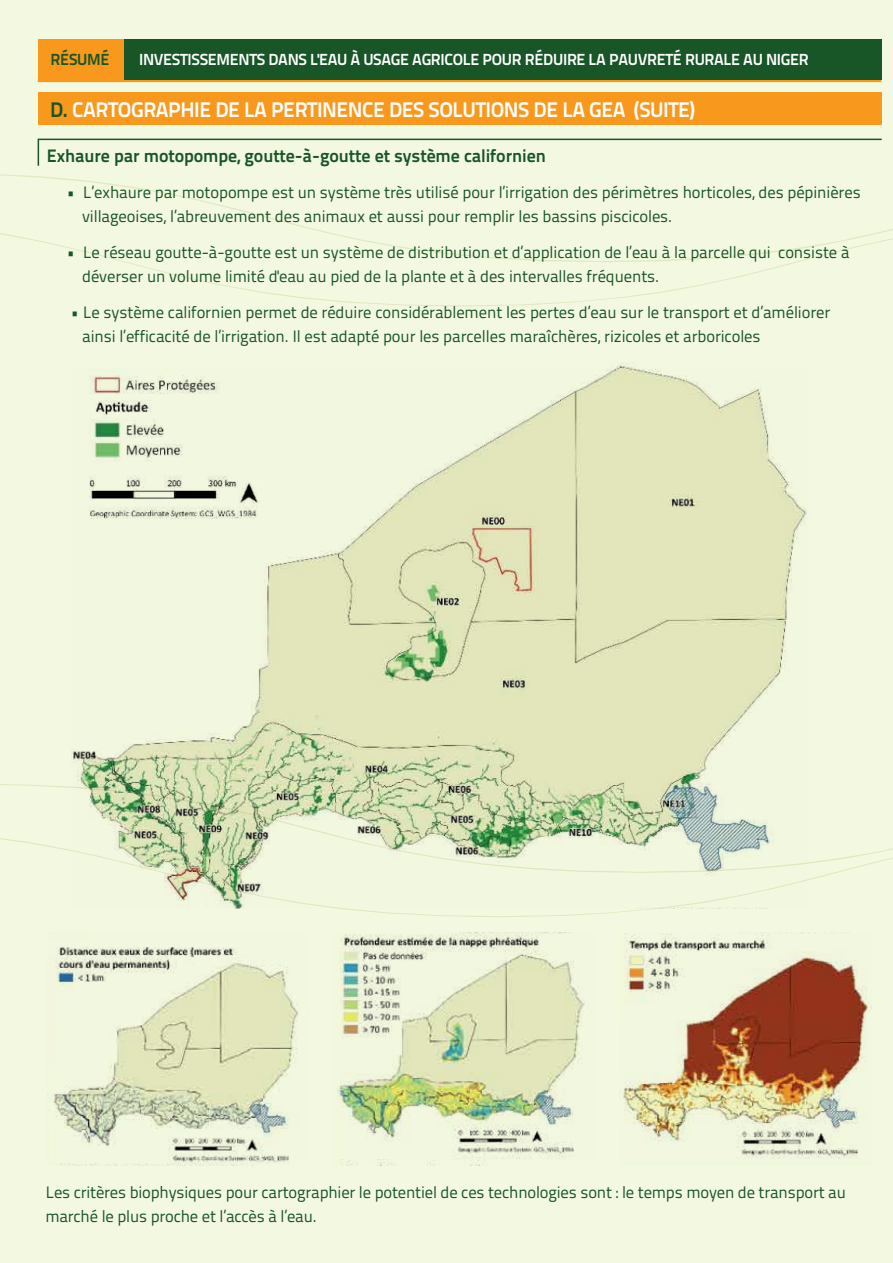
<style>
.page{position:relative;width:893px;height:1263px;background:#f3f8e0}
.page>*{position:absolute;margin:0;border:0;box-sizing:border-box;transform-origin:0 0}
.t1{font:700 21.15px "Titillium Text 22 L";letter-spacing:-.02em;color:#fff}
.t2{font:700 18px "Titillium Text 22 L";letter-spacing:-.005em;color:#185527}
.t3{font:16.5px/24px "Titillium Text 22 L";letter-spacing:-.005em;color:#185527}
.t4{font:700 16.05px "Titillium Text 22 L";letter-spacing:-.02em;color:#fff}
.t5{font:700 16.05px "Titillium Text 22 L";letter-spacing:-.02em;color:#185527}
.s1{color:#185527}
</style>
<div class="page">
<svg style="left:0;top:784px;width:893px;height:133px"></svg>
<svg style="left:356px;top:911px;width:13px;height:1px"></svg>
<svg style="left:0;top:175px;width:893px;height:131px"></svg>
<svg style="left:318px;top:300px;width:12px;height:1px"></svg>
<svg style="left:37px;top:138px;width:845px;height:28px"></svg>
<hr style="left:38px;top:79px;width:843px;height:3px;background:#f8991d">
<div style="left:38px;top:39px;width:87px;height:41px;background:#f8991d"></div>
<div style="left:124px;top:39px;width:757px;height:41px;background:#185527"></div>
<div style="left:38px;top:92px;width:843px;height:32px;background:#f8991d"></div>
<img style="left:71px;top:365px;width:738px;height:543px">
<img style="left:47px;top:937px;width:251px;height:228px">
<img style="left:338px;top:933px;width:247px;height:232px">
<img style="left:623px;top:933px;width:245px;height:226px">
<p class="t5" style="left:51px;top:47px;width:61px">RÉSUMÉ</p>
<p class="t4" style="left:139px;top:47px;width:671px">INVESTISSEMENTS DANS L'EAU À USAGE AGRICOLE POUR RÉDUIRE LA PAUVRETÉ RURALE AU NIGER</p>
<p class="t1" style="left:50px;top:93px;width:646px"><span class="s1">D.</span> CARTOGRAPHIE DE LA PERTINENCE DES SOLUTIONS DE LA GEA (SUITE)</p>
<p class="t2" style="left:47px;top:142px;width:500px">Exhaure par motopompe, goutte-à-goutte et système californien</p>
<p class="t3" style="left:82px;top:179px;width:780px;text-indent:-15px">• L’exhaure par motopompe est un système très utilisé pour l’irrigation des périmètres horticoles, des pépinières villageoises, l’abreuvement des animaux et aussi pour remplir les bassins piscicoles.</p>
<p class="t3" style="left:82px;top:239px;width:769px;text-indent:-15px">• Le réseau goutte-à-goutte est un système de distribution et d’application de l’eau à la parcelle qui consiste à déverser un volume limité d'eau au pied de la plante et à des intervalles fréquents.</p>
<p class="t3" style="left:82px;top:299px;width:750px;text-indent:-12px">• Le système californien permet de réduire considérablement les pertes d’eau sur le transport et d’améliorer ainsi l’efficacité de l’irrigation. Il est adapté pour les parcelles maraîchères, rizicoles et arboricoles</p>
<p class="t3" style="left:45px;top:1179px;width:802px">Les critères biophysiques pour cartographier le potentiel de ces technologies sont : le temps moyen de transport au marché le plus proche et l’accès à l’eau.</p>
</div>
